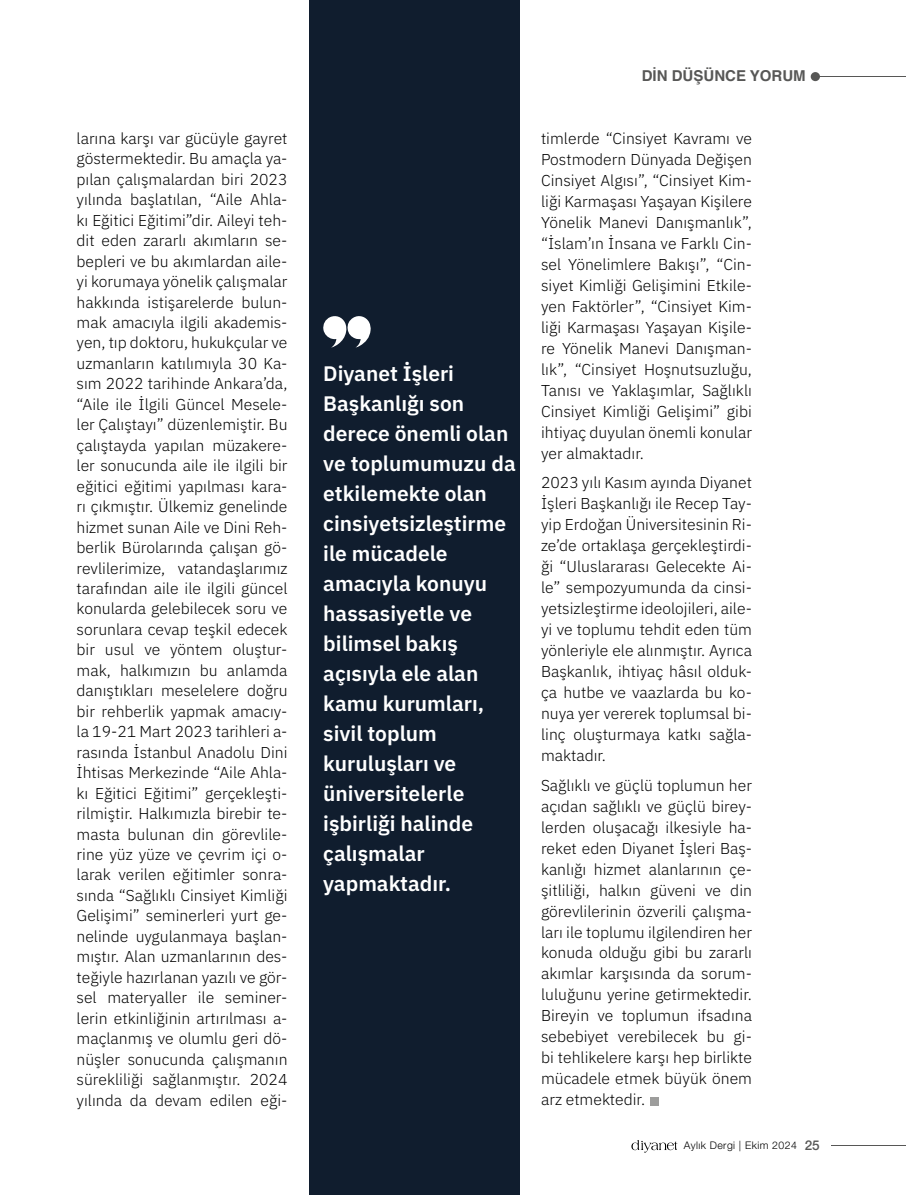
<style>
.page{position:relative;width:906px;height:1195px;background:#fff}
.page>*{position:absolute;margin:0;border:0;box-sizing:border-box;transform-origin:0 0}
.t1{font:600 21px/30px "IBM Plex Sans";color:#fff}
.t2{font:300 15.75px/20.4px "IBM Plex Sans";color:#000;text-align:justify}
.t3{font:700 15px "Helvetica";color:#575756}
.t4{font:300 10.5px "Helvetica Neue LT Pro";letter-spacing:.04em;color:#000}
.s1{font-weight:500;font-size:13.5px;color:#575756}
</style>
<div class="page">
<div style="left:650px;top:1097px;width:8px;height:9px;background:#9d9d9c"></div>
<div style="left:309px;top:0;width:211px;height:1195px;background:#101d2e"></div>
<svg style="left:323px;top:316px;width:48px;height:32px"></svg>
<hr style="left:820px;top:76px;width:86px;height:1px;background:#575756">
<div style="left:810px;top:72px;width:10px;height:9px;background:#575756;border-radius:50%"></div>
<hr style="left:831px;top:1145px;width:75px;height:1px;background:#575756">
<svg style="left:631px;top:1140px;width:46px;height:13px"></svg>
<p class="t2" style="left:77px;top:127px;width:212px">larına karşı var gücüyle gayret göstermektedir. Bu amaçla ya&shy;pılan çalışmalardan biri 2023 yılında başlatılan, “Aile Ahla&shy;kı Eğitici Eğitimi”dir. Aileyi teh&shy;dit eden zararlı akımların se&shy;bepleri ve bu akımlardan aile&shy;yi korumaya yönelik çalışmalar hakkında istişarelerde bulun&shy;mak amacıyla ilgili akademis&shy;yen, tıp doktoru, hukukçular ve uzmanların katılımıyla 30 Ka&shy;sım 2022 tarihinde Ankara’da, “Aile ile İlgili Güncel Mesele&shy;ler Çalıştayı” düzenlemiştir. Bu çalıştayda yapılan müzakere&shy;ler sonucunda aile ile ilgili bir eğitici eğitimi yapılması kara&shy;rı çıkmıştır. Ülkemiz genelinde hizmet sunan Aile ve Dini Reh&shy;berlik Bürolarında çalışan gö&shy;revlilerimize, vatandaşlarımız tarafından aile ile ilgili güncel konularda gelebilecek soru ve sorunlara cevap teşkil edecek bir usul ve yöntem oluştur&shy;mak, halkımızın bu anlamda danıştıkları meselelere doğru bir rehberlik yapmak amacıy&shy;la 19-21 Mart 2023 tarihleri a&shy;rasında İstanbul Anadolu Dini İhtisas Merkezinde “Aile Ahla&shy;kı Eğitici Eğitimi” gerçekleşti&shy;rilmiştir. Halkımızla birebir te&shy;masta bulunan din görevlile&shy;rine yüz yüze ve çevrim içi o&shy;larak verilen eğitimler sonra&shy;sında “Sağlıklı Cinsiyet Kimliği Gelişimi” seminerleri yurt ge&shy;nelinde uygulanmaya başlan&shy;mıştır. Alan uzmanlarının des&shy;teğiyle hazırlanan yazılı ve gör&shy;sel materyaller ile seminer&shy;lerin etkinliğinin artırılması a&shy;maçlanmış ve olumlu geri dö&shy;nüşler sonucunda çalışmanın sürekliliği sağlanmıştır. 2024 yılında da devam edilen eği-</p>
<p class="t1" style="left:323px;top:357px;width:194px">Diyanet İşleri<br>Başkanlığı son derece önemli olan ve toplumumuzu da etkilemekte olan cinsiyetsizleştirme ile mücadele amacıyla konuyu hassasiyetle ve bilimsel bakış açısıyla ele alan kamu kurumları, sivil toplum kuruluşları ve üniversitelerle işbirliği halinde çalışmalar yapmaktadır.</p>
<p class="t3" style="left:642px;top:67px;width:165px">DİN DÜŞÜNCE YORUM</p>
<p class="t2" style="left:541px;top:127px;width:212px;line-height:21px">timlerde “Cinsiyet Kavramı ve Postmodern Dünyada Değişen Cinsiyet Algısı”, “Cinsiyet Kim&shy;liği Karmaşası Yaşayan Kişilere Yönelik Manevi Danışmanlık”, “İslam’ın İnsana ve Farklı Cin&shy;sel Yönelimlere Bakışı”, “Cin&shy;siyet Kimliği Gelişimini Etkile&shy;yen Faktörler”, “Cinsiyet Kim&shy;liği Karmaşası Yaşayan Kişile&shy;re Yönelik Manevi Danışman&shy;lık”, “Cinsiyet Hoşnutsuzluğu, Tanısı ve Yaklaşımlar, Sağlıklı Cinsiyet Kimliği Gelişimi” gibi ihtiyaç duyulan önemli konular yer almaktadır.</p>
<p class="t2" style="left:541px;top:471px;width:212px;line-height:21px">2023 yılı Kasım ayında Diyanet İşleri Başkanlığı ile Recep Tay&shy;yip Erdoğan Üniversitesinin Ri&shy;ze’de ortaklaşa gerçekleştirdi&shy;ği “Uluslararası Gelecekte Ai&shy;le” sempozyumunda da cinsi&shy;yetsizleştirme ideolojileri, aile&shy;yi ve toplumu tehdit eden tüm yönleriyle ele alınmıştır. Ayrıca Başkanlık, ihtiyaç hâsıl olduk&shy;ça hutbe ve vaazlarda bu ko&shy;nuya yer vererek toplumsal bi&shy;linç oluşturmaya katkı sağla&shy;maktadır.</p>
<p class="t2" style="left:541px;top:773px;width:212px;line-height:21px">Sağlıklı ve güçlü toplumun her açıdan sağlıklı ve güçlü birey&shy;lerden oluşacağı ilkesiyle ha&shy;reket eden Diyanet İşleri Baş&shy;kanlığı hizmet alanlarının çe&shy;şitliliği, halkın güveni ve din görevlilerinin özverili çalışma&shy;ları ile toplumu ilgilendiren her konuda olduğu gibi bu zararlı akımlar karşısında da sorum&shy;luluğunu yerine getirmektedir.<br>Bireyin ve toplumun ifsadına sebebiyet verebilecek bu gi&shy;bi tehlikelere karşı hep birlikte mücadele etmek büyük önem arz etmektedir.</p>
<p class="t4" style="left:684px;top:1138px;width:137px">Aylık Dergi | Ekim 2024 <span class="s1">25</span></p>
</div>
